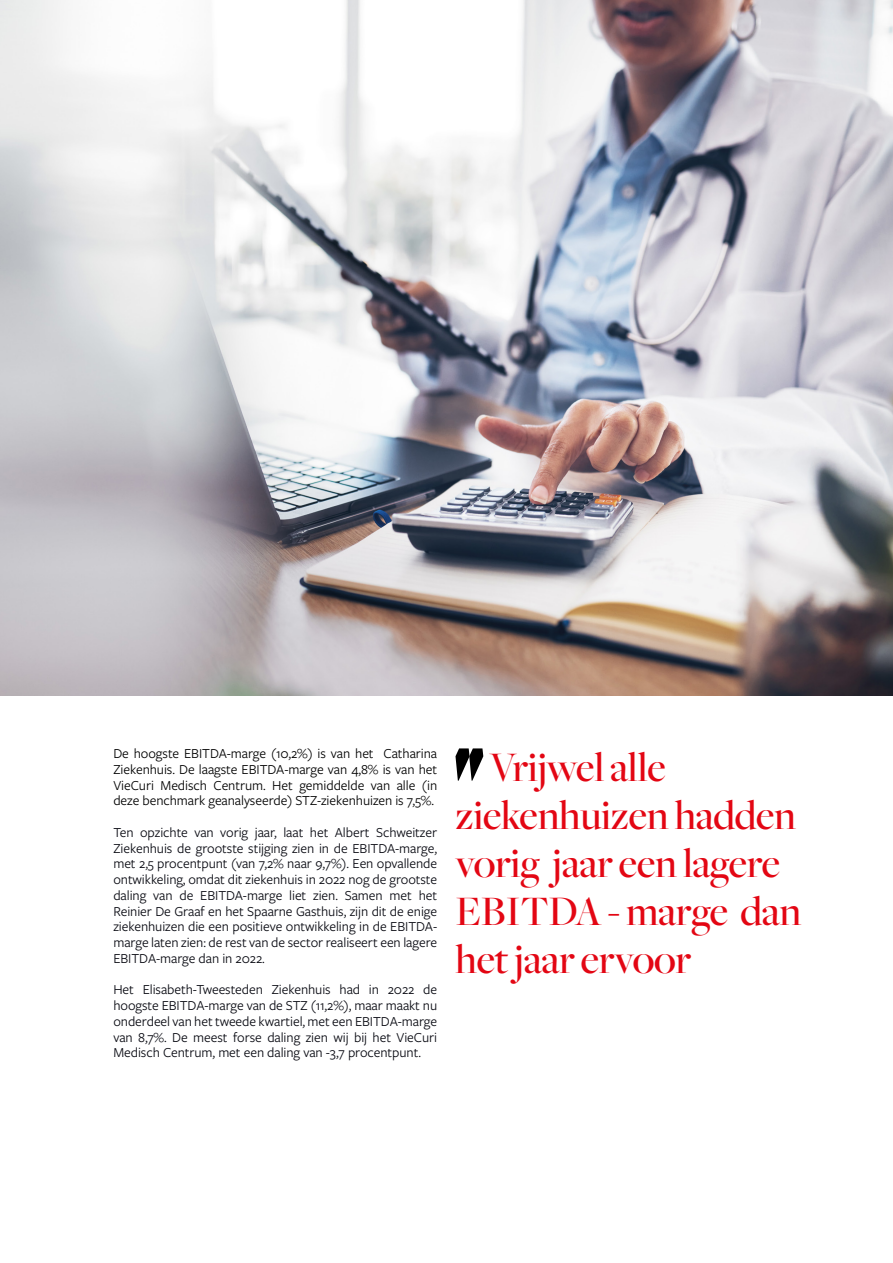
<style>
.page{position:relative;width:893px;height:1263px;background:#fff}
.page>*{position:absolute;margin:0;border:0;box-sizing:border-box;transform-origin:0 0}
.t1{font:500 43.5px/48px "Freight Big Pro";letter-spacing:-.005em;color:#e30613}
.t2{font:14.25px/15.8px "Freight Sans Pro";letter-spacing:-.005em;color:#080911;text-align:justify}
.t3{font:14.25px/15.8px "Freight Sans Pro";letter-spacing:-.005em;color:#000;text-align:justify}
</style>
<div class="page">
<img style="left:0;top:0;width:893px;height:695px">
<svg style="left:455px;top:748px;width:28px;height:33px"></svg>
<p class="t3" style="left:113px;top:745px;width:325px">De hoogste EBITDA-marge (10,2%) is van het Catharina Ziekenhuis. De laagste EBITDA-marge van 4,8% is van het VieCuri Medisch Centrum. Het gemiddelde van alle (in deze benchmark geanalyseerde) STZ-ziekenhuizen is 7,5%.</p>
<p class="t2" style="left:113px;top:824px;width:325px">Ten opzichte van vorig jaar, laat het Albert Schweitzer Ziekenhuis de grootste stijging zien in de EBITDA-marge, met 2,5 procentpunt (van 7,2% naar 9,7%). Een opvallende ontwikkeling, omdat dit ziekenhuis in 2022 nog de grootste daling van de EBITDA-marge liet zien. Samen met het Reinier De Graaf en het Spaarne Gasthuis, zijn dit de enige ziekenhuizen die een positieve ontwikkeling in de EBITDA&shy;marge laten zien: de rest van de sector realiseert een lagere EBITDA-marge dan in 2022.</p>
<p class="t2" style="left:113px;top:981px;width:325px">Het Elisabeth-Tweesteden Ziekenhuis had in 2022 de hoogste EBITDA-marge van de STZ (11,2%), maar maakt nu onderdeel van het tweede kwartiel, met een EBITDA-marge van 8,7%. De meest forse daling zien wij bij het VieCuri Medisch Centrum, met een daling van -3,7 procentpunt.</p>
<h1 class="t1" style="left:455px;top:741px;width:347px;text-indent:34px">Vrijwel alle ziekenhuizen hadden vorig jaar een lagere<br>EBITDA - marge dan het jaar ervoor</h1>
</div>
